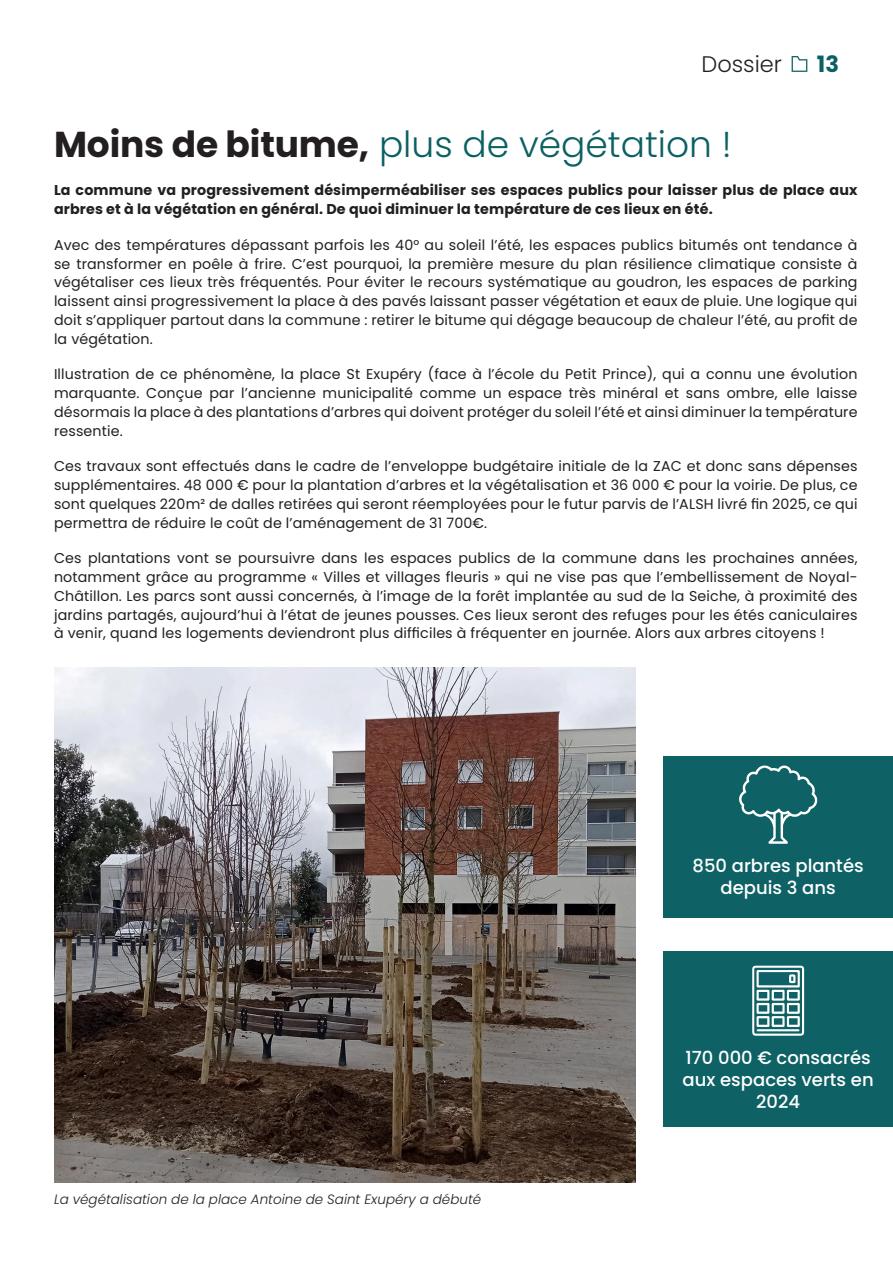
<style>
.page{position:relative;width:893px;height:1263px;background:#fff}
.page>*{position:absolute;margin:0;border:0;box-sizing:border-box;transform-origin:0 0}
.t1{font:300 36px "Poppins";color:#0b6062}
.t2{font:300 22.5px "Poppins";color:#231f20}
.t3{font:700 22.5px "Poppins";color:#0b6062}
.t4{font:500 18px/21.6px "Poppins";color:#fff;text-align:center}
.t5{font:14.25px/18.8px "Poppins";letter-spacing:.01em;color:#231f20;text-align:justify}
.t6{font:700 14.25px/18.8px "Poppins";letter-spacing:.01em;color:#231f20}
.t7{font:italic 300 13.5px "Poppins";color:#231f20}
.s1{font-weight:700;color:#231f20}
</style>
<div class="page">
<svg style="left:792px;top:56px;width:15px;height:16px"></svg>
<img style="left:54px;top:668px;width:581px;height:514px">
<div style="left:663px;top:756px;width:230px;height:162px;background:#0e6164"></div>
<svg style="left:739px;top:765px;width:79px;height:79px"></svg>
<div style="left:663px;top:951px;width:230px;height:175px;background:#0e6164"></div>
<svg style="left:752px;top:966px;width:52px;height:70px"></svg>
<h2 class="t2" style="left:701px;top:51px;width:82px">Dossier</h2>
<h2 class="t3" style="left:817px;top:51px;width:24px">13</h2>
<h1 class="t1" style="left:54px;top:123px;width:679px"><span class="s1">Moins de bitume,</span> plus de végétation !</h1>
<p class="t6" style="left:54px;top:181px;width:805px">La commune va progressivement désimperméabiliser ses espaces publics pour laisser plus de place aux arbres et à la végétation en général. De quoi diminuer la température de ces lieux en été.</p>
<p class="t5" style="left:54px;top:235px;width:805px">Avec des températures dépassant parfois les 40° au soleil l’été, les espaces publics bitumés ont tendance à se transformer en poêle à frire. C’est pourquoi, la première mesure du plan résilience climatique consiste à végétaliser ces lieux très fréquentés. Pour éviter le recours systématique au goudron, les espaces de parking laissent ainsi progressivement la place à des pavés laissant passer végétation et eaux de pluie. Une logique qui doit s’appliquer partout dans la commune : retirer le bitume qui dégage beaucoup de chaleur l’été, au profit de la végétation.</p>
<p class="t5" style="left:54px;top:365px;width:805px">Illustration de ce phénomène, la place St Exupéry (face à l’école du Petit Prince), qui a connu une évolution marquante. Conçue par l’ancienne municipalité comme un espace très minéral et sans ombre, elle laisse désormais la place à des plantations d’arbres qui doivent protéger du soleil l’été et ainsi diminuer la température ressentie.</p>
<p class="t5" style="left:54px;top:457px;width:805px">Ces travaux sont effectués dans le cadre de l’enveloppe budgétaire initiale de la ZAC et donc sans dépenses supplémentaires. 48 000 € pour la plantation d’arbres et la végétalisation et 36 000 € pour la voirie. De plus, ce sont quelques 220m² de dalles retirées qui seront réemployées pour le futur parvis de l’ALSH livré fin 2025, ce qui permettra de réduire le coût de l’aménagement de 31 700€.</p>
<p class="t5" style="left:54px;top:549px;width:805px">Ces plantations vont se poursuivre dans les espaces publics de la commune dans les prochaines années, notamment grâce au programme « Villes et villages fleuris » qui ne vise pas que l’embellissement de Noyal-Châtillon. Les parcs sont aussi concernés, à l’image de la forêt implantée au sud de la Seiche, à proximité des jardins partagés, aujourd’hui à l’état de jeunes pousses. Ces lieux seront des refuges pour les étés caniculaires à venir, quand les logements deviendront plus difficiles à fréquenter en journée. Alors aux arbres citoyens !</p>
<p class="t4" style="left:693px;top:855px;width:173px">850 arbres plantés depuis 3 ans</p>
<p class="t7" style="left:54px;top:1191px;width:429px">La végétalisation de la place Antoine de Saint Exupéry a débuté</p>
<p class="t4" style="left:683px;top:1047px;width:193px">170 000 € consacrés aux espaces verts en<br>2024</p>
</div>
